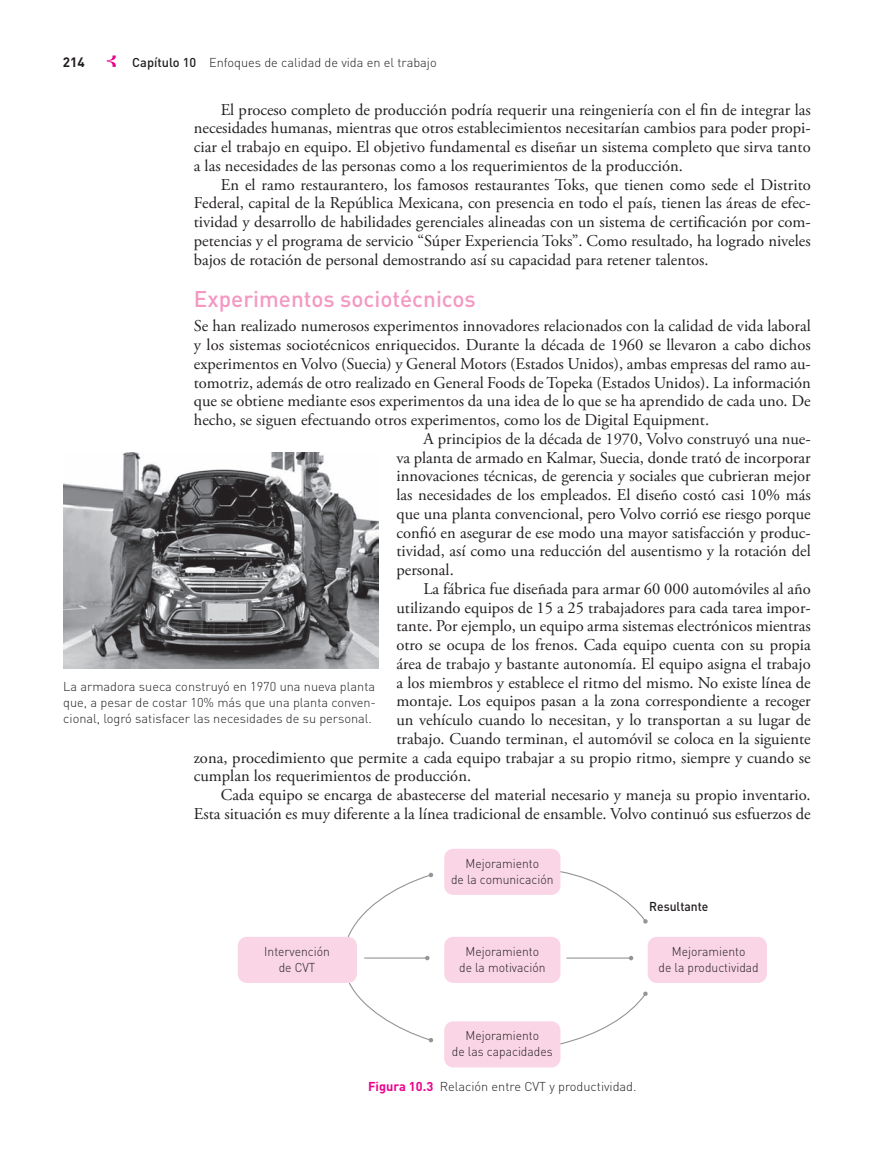
<style>
.page{position:relative;width:896px;height:1151px;background:#fff}
.page>*{position:absolute;margin:0;border:0;box-sizing:border-box;transform-origin:0 0}
.t1{font:500 22.5px "DIN Pro";color:#f499c2}
.t2{font:16.5px "Adobe Garamond Pro";color:#231f20}
.t3{font:700 13.5px "DIN Pro";color:#231f20}
.t4{font:300 12.75px/15.8px "DIN Pro";color:#231f20;text-align:justify}
.t5{font:300 12.75px/15.8px "DIN Pro";color:#231f20;text-align:center;scale:.95 1}
.t6{font:300 12.75px "DIN";color:#231f20}
.t7{font:500 12.75px "DIN Pro";color:#231f20;scale:.95 1}
.s1{font-family:"DIN Pro";font-weight:500}
.s2{font-weight:700;color:#ed028c}
</style>
<div class="page">
<svg style="left:107px;top:55px;width:9px;height:12px"></svg>
<img style="left:63px;top:452px;width:315px;height:216px">
<hr style="left:566px;top:957px;width:65px;height:1px;background:#939598">
<svg style="left:628px;top:956px;width:5px;height:4px"></svg>
<svg style="left:558px;top:870px;width:90px;height:54px"></svg>
<svg style="left:559px;top:991px;width:89px;height:54px"></svg>
<svg style="left:349px;top:983px;width:84px;height:59px"></svg>
<svg style="left:347px;top:872px;width:86px;height:67px"></svg>
<hr style="left:364px;top:957px;width:63px;height:1px;background:#939598">
<svg style="left:425px;top:956px;width:4px;height:4px"></svg>
<div style="left:238px;top:937px;width:119px;height:46px;background:#fad5e5;border-radius:9px"></div>
<div style="left:647px;top:937px;width:119px;height:46px;background:#fad5e5;border-radius:9px"></div>
<div style="left:444px;top:937px;width:116px;height:46px;background:#fad5e5;border-radius:9px"></div>
<div style="left:444px;top:849px;width:116px;height:46px;background:#fad5e5;border-radius:9px"></div>
<div style="left:444px;top:1021px;width:116px;height:46px;background:#fad5e5;border-radius:9px"></div>
<p class="t3" style="left:63px;top:57px;width:23px">214</p>
<p class="t6" style="left:132px;top:58px;width:306px"><span class="s1">Capítulo 10</span> Enfoques de calidad de vida en el trabajo</p>
<p class="t2" style="left:221px;top:103px;width:591px">El proceso completo de producción podría requerir una reingeniería con el fin de integrar las</p>
<p class="t2" style="left:194px;top:122px;width:618px">necesidades humanas, mientras que otros establecimientos necesitarían cambios para poder propi-</p>
<p class="t2" style="left:194px;top:140px;width:618px">ciar el trabajo en equipo. El objetivo fundamental es diseñar un sistema completo que sirva tanto</p>
<p class="t2" style="left:194px;top:159px;width:490px">a las necesidades de las personas como a los requerimientos de la producción.</p>
<p class="t2" style="left:221px;top:178px;width:591px">En el ramo restaurantero, los famosos restaurantes Toks, que tienen como sede el Distrito</p>
<p class="t2" style="left:194px;top:196px;width:618px">Federal, capital de la República Mexicana, con presencia en todo el país, tienen las áreas de efec-</p>
<p class="t2" style="left:194px;top:215px;width:618px">tividad y desarrollo de habilidades gerenciales alineadas con un sistema de certificación por com-</p>
<p class="t2" style="left:194px;top:234px;width:618px">petencias y el programa de servicio “Súper Experiencia Toks”. Como resultado, ha logrado niveles</p>
<p class="t2" style="left:194px;top:253px;width:516px">bajos de rotación de personal demostrando así su capacidad para retener talentos.</p>
<p class="t1" style="left:194px;top:290px;width:283px">Experimentos sociotécnicos</p>
<p class="t2" style="left:194px;top:320px;width:618px">Se han realizado numerosos experimentos innovadores relacionados con la calidad de vida laboral</p>
<p class="t2" style="left:194px;top:338px;width:618px">y los sistemas sociotécnicos enriquecidos. Durante la década de 1960 se llevaron a cabo dichos</p>
<p class="t2" style="left:194px;top:357px;width:618px">experimentos en Volvo (Suecia) y General Motors (Estados Unidos), ambas empresas del ramo au-</p>
<p class="t2" style="left:194px;top:376px;width:618px">tomotriz, además de otro realizado en General Foods de Topeka (Estados Unidos). La información</p>
<p class="t2" style="left:194px;top:394px;width:618px">que se obtiene mediante esos experimentos da una idea de lo que se ha aprendido de cada uno. De</p>
<p class="t2" style="left:194px;top:413px;width:516px">hecho, se siguen efectuando otros experimentos, como los de Digital Equipment.</p>
<p class="t2" style="left:423px;top:432px;width:389px">A principios de la década de 1970, Volvo construyó una nue-</p>
<p class="t2" style="left:396px;top:451px;width:416px">va planta de armado en Kalmar, Suecia, donde trató de incorporar</p>
<p class="t2" style="left:396px;top:469px;width:415px">innovaciones técnicas, de gerencia y sociales que cubrieran mejor</p>
<p class="t2" style="left:396px;top:488px;width:415px">las necesidades de los empleados. El diseño costó casi 10% más</p>
<p class="t2" style="left:396px;top:507px;width:416px">que una planta convencional, pero Volvo corrió ese riesgo porque</p>
<p class="t2" style="left:396px;top:526px;width:415px">confió en asegurar de ese modo una mayor satisfacción y produc-</p>
<p class="t2" style="left:396px;top:544px;width:415px">tividad, así como una reducción del ausentismo y la rotación del</p>
<p class="t2" style="left:396px;top:563px;width:59px">personal.</p>
<p class="t2" style="left:423px;top:582px;width:389px">La fábrica fue diseñada para armar 60 000 automóviles al año</p>
<p class="t2" style="left:396px;top:601px;width:416px">utilizando equipos de 15 a 25 trabajadores para cada tarea impor-</p>
<p class="t2" style="left:396px;top:619px;width:416px">tante. Por ejemplo, un equipo arma sistemas electrónicos mientras</p>
<p class="t2" style="left:396px;top:638px;width:416px">otro se ocupa de los frenos. Cada equipo cuenta con su propia</p>
<p class="t2" style="left:396px;top:657px;width:416px">área de trabajo y bastante autonomía. El equipo asigna el trabajo</p>
<p class="t2" style="left:396px;top:676px;width:416px">a los miembros y establece el ritmo del mismo. No existe línea de</p>
<p class="t2" style="left:396px;top:694px;width:415px">montaje. Los equipos pasan a la zona correspondiente a recoger</p>
<p class="t2" style="left:396px;top:713px;width:415px">un vehículo cuando lo necesitan, y lo transportan a su lugar de</p>
<p class="t2" style="left:396px;top:732px;width:416px">trabajo. Cuando terminan, el automóvil se coloca en la siguiente</p>
<p class="t2" style="left:194px;top:751px;width:618px">zona, procedimiento que permite a cada equipo trabajar a su propio ritmo, siempre y cuando se</p>
<p class="t2" style="left:194px;top:769px;width:279px">cumplan los requerimientos de producción.</p>
<p class="t2" style="left:221px;top:788px;width:591px">Cada equipo se encarga de abastecerse del material necesario y maneja su propio inventario.</p>
<p class="t2" style="left:194px;top:807px;width:618px">Esta situación es muy diferente a la línea tradicional de ensamble. Volvo continuó sus esfuerzos de</p>
<p class="t4" style="left:63px;top:680px;width:314px">La armadora sueca construyó en 1970 una nueva planta que, a pesar de costar 10% más que una planta conven&shy;cional, logró satisfacer las necesidades de su personal.</p>
<p class="t5" style="left:451px;top:857px;width:109px">Mejoramiento<br>de la comunicación</p>
<p class="t5" style="left:264px;top:945px;width:71px">Intervención de CVT</p>
<p class="t5" style="left:459px;top:945px;width:92px">Mejoramiento de la motivación</p>
<p class="t7" style="left:649px;top:902px;width:64px">Resultante</p>
<p class="t5" style="left:658px;top:945px;width:107px">Mejoramiento<br>de la productividad</p>
<p class="t5" style="left:452px;top:1029px;width:108px">Mejoramiento<br>de las capacidades</p>
<p class="t4" style="left:368px;top:1080px;width:270px"><span class="s2">Figura 10.3</span> Relación entre CVT y productividad.</p>
</div>
